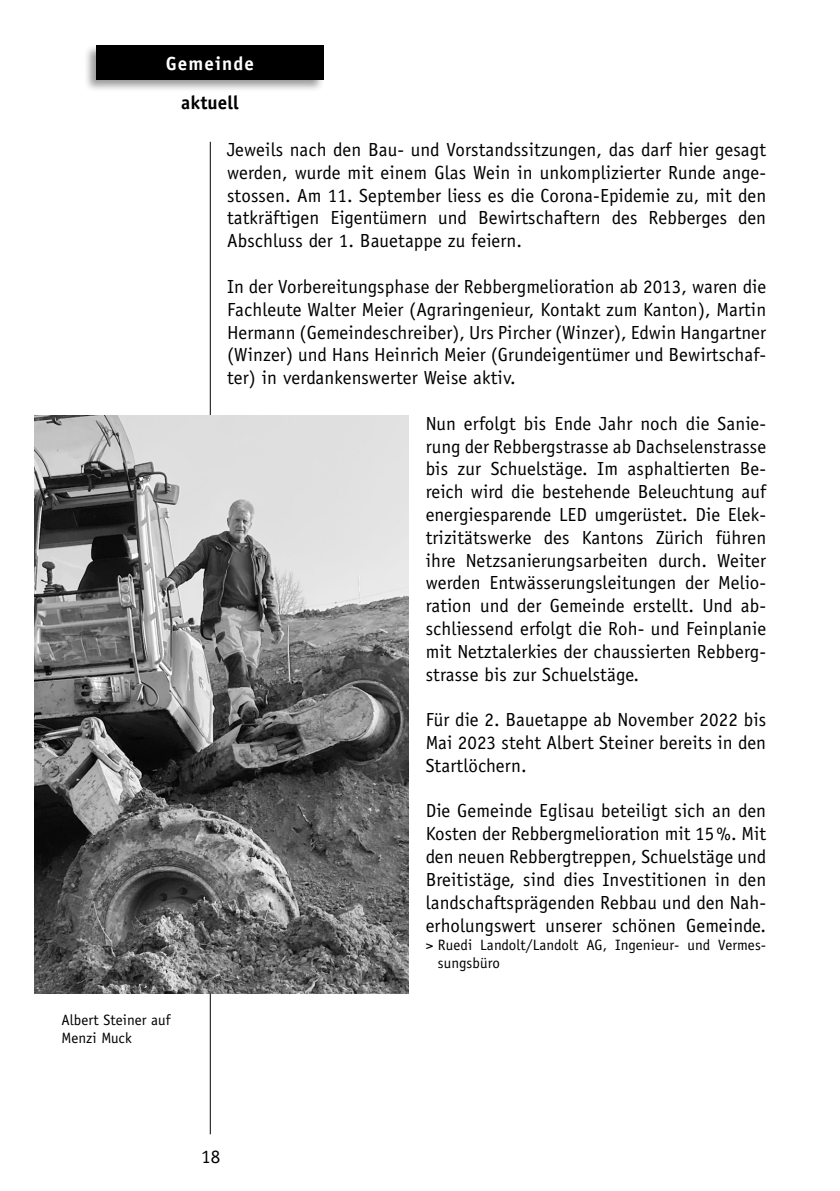
<style>
.page{position:relative;width:840px;height:1191px;background:#fff}
.page>*{position:absolute;margin:0;border:0;box-sizing:border-box;transform-origin:0 0}
.t1{font:19px/22.8px "Officina Sans";letter-spacing:.005em;color:#000;text-align:justify}
.t2{font:700 19px "Officina Sans";letter-spacing:.06em;color:#fff}
.t3{font:700 19px "Officina Sans";letter-spacing:.005em;color:#000}
.t4{font:15px/18px "Officina Sans";letter-spacing:.005em;color:#000}
</style>
<div class="page">
<hr style="left:210px;top:142px;width:1px;height:992px;background:#000">
<div style="left:83px;top:44px;width:242px;height:49px;background:#000;opacity:.4"></div>
<div style="left:96px;top:45px;width:227px;height:34px;background:#000"></div>
<img style="left:34px;top:415px;width:374px;height:579px">
<p class="t2" style="left:166px;top:52px;width:90px">Gemeinde</p>
<p class="t3" style="left:181px;top:90px;width:59px">aktuell</p>
<p class="t1" style="left:227px;top:138px;width:540px">Jeweils nach den Bau- und Vorstandssitzungen, das darf hier gesagt werden, wurde mit einem Glas Wein in unkomplizierter Runde ange&shy;stossen. Am 11. September liess es die Corona-Epidemie zu, mit den tatkräftigen Eigentümern und Bewirtschaftern des Rebberges den Abschluss der 1. Bauetappe zu feiern.</p>
<p class="t1" style="left:227px;top:275px;width:540px">In der Vorbereitungsphase der Rebbergmelioration ab 2013, waren die Fachleute Walter Meier (Agraringenieur, Kontakt zum Kanton), Martin Hermann (Gemeindeschreiber), Urs Pircher (Winzer), Edwin Hangartner (Winzer) und Hans Heinrich Meier (Grundeigentümer und Bewirtschaf&shy;ter) in verdankenswerter Weise aktiv.</p>
<p class="t1" style="left:425px;top:412px;width:342px">Nun erfolgt bis Ende Jahr noch die Sanie&shy;rung der Rebbergstrasse ab Dachselenstrasse bis zur Schuelstäge. Im asphaltierten Be&shy;reich wird die bestehende Beleuchtung auf energiesparende LED umgerüstet. Die Elek&shy;trizitätswerke des Kantons Zürich führen ihre Netzsanierungsarbeiten durch. Weiter werden Entwässerungsleitungen der Melio&shy;ration und der Gemeinde erstellt. Und ab&shy;schliessend erfolgt die Roh- und Feinplanie mit Netztalerkies der chaussierten Rebberg&shy;strasse bis zur Schuelstäge.</p>
<p class="t1" style="left:425px;top:708px;width:342px">Für die 2. Bauetappe ab November 2022 bis Mai 2023 steht Albert Steiner bereits in den Startlöchern.</p>
<p class="t1" style="left:425px;top:799px;width:342px">Die Gemeinde Eglisau beteiligt sich an den Kosten der Rebbergmelioration mit 15%. Mit den neuen Rebbergtreppen, Schuelstäge und Breitistäge, sind dies Investitionen in den landschaftsprägenden Rebbau und den Nah&shy;erholungswert unserer schönen Gemeinde.</p>
<p class="t4" style="left:437px;top:935px;width:330px;text-indent:-12px">&gt; Ruedi Landolt/Landolt AG, Ingenieur- und Vermes&shy;sungsbüro</p>
<p class="t4" style="left:61px;top:1011px;width:111px">Albert Steiner auf<br>Menzi Muck</p>
<p class="t1" style="left:201px;top:1144px;width:21px">18</p>
</div>
